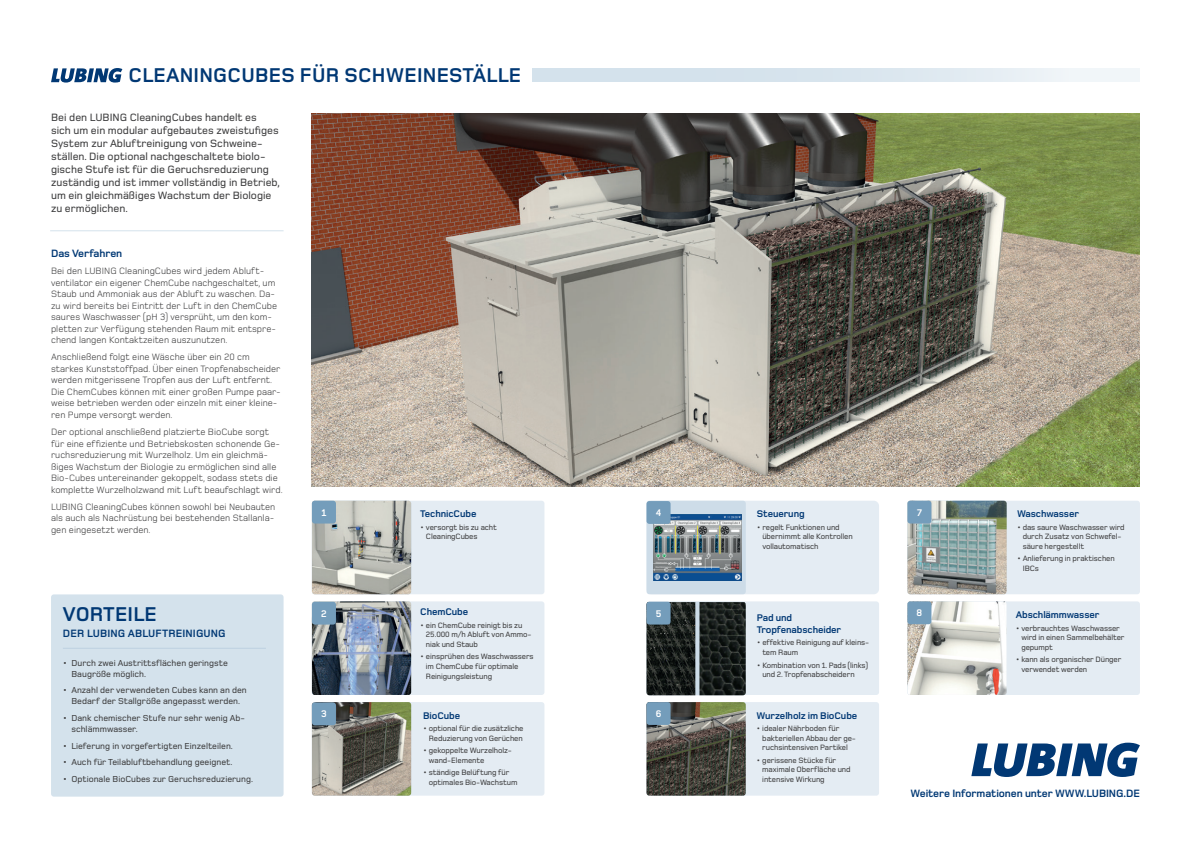
<style>
.page{position:relative;width:1191px;height:842px;background:#fff}
.page>*{position:absolute;margin:0;border:0;box-sizing:border-box;transform-origin:0 0}
.t1{font:700 20.7px "Foundry Monoline";letter-spacing:.01em;color:#013874}
.t2{font:500 11px/13px "Foundry Monoline";color:#3e3e3f}
.t3{font:700 11px "Foundry Monoline";letter-spacing:-.01em;color:#013874}
.t4{font:700 11px "Foundry Monoline";letter-spacing:.01em;color:#013874}
.t5{font:700 10px/12px "Foundry Monoline";letter-spacing:-.01em;color:#013874}
.t6{font:700 10px "Foundry Monoline";color:#fff}
.t7{font:9.5px/11.5px "Foundry Monoline";color:#3e3e3f}
.t8{font:500 9px/11px "Foundry Monoline";color:#3e3e3f}
.t9{font:500 8px/9.6px "Foundry Monoline";letter-spacing:-.015em;color:#3e3e3f}
</style>
<div class="page">
<div style="left:51px;top:594px;width:232px;height:203px;background:#d4e2ec;border-radius:3px"></div>
<div style="left:312px;top:702px;width:232px;height:94px;background:#e4ecf3;border-radius:3px"></div>
<div style="left:312px;top:501px;width:232px;height:93px;background:#e4ecf3;border-radius:3px"></div>
<div style="left:312px;top:601px;width:232px;height:94px;background:#e4ecf3;border-radius:3px"></div>
<div style="left:646px;top:601px;width:233px;height:94px;background:#e4ecf3;border-radius:3px"></div>
<div style="left:649px;top:503px;width:227px;height:89px;background:#e4ecf3;border-radius:3px"></div>
<div style="left:646px;top:501px;width:233px;height:93px;border:5px solid #e4ecf3;border-radius:3px"></div>
<div style="left:907px;top:601px;width:233px;height:94px;background:#e4ecf3;border-radius:3px"></div>
<div style="left:907px;top:501px;width:233px;height:93px;background:#e4ecf3;border-radius:3px"></div>
<div style="left:646px;top:702px;width:233px;height:94px;background:#e4ecf3;border-radius:3px"></div>
<svg style="left:971px;top:743px;width:169px;height:34px"></svg>
<img style="left:312px;top:702px;width:99px;height:94px">
<div style="left:646px;top:501px;width:100px;height:93px;background:#cddce8;border-radius:3px"></div>
<img style="left:653px;top:514px;width:88px;height:66px">
<img style="left:312px;top:501px;width:99px;height:93px">
<div style="left:312px;top:501px;width:24px;height:22px;background:#749dbb;border-radius:3px"></div>
<div style="left:312px;top:702px;width:24px;height:23px;background:#749dbb;border-radius:3px"></div>
<img style="left:312px;top:601px;width:99px;height:94px">
<div style="left:312px;top:602px;width:24px;height:23px;background:#749dbb;border-radius:3px"></div>
<div style="left:646px;top:602px;width:99px;height:93px;background:linear-gradient(to bottom,#cddce8,#cddce8);border-radius:3px"></div>
<img style="left:646px;top:602px;width:49px;height:93px">
<img style="left:699px;top:602px;width:46px;height:93px">
<img style="left:907px;top:601px;width:99px;height:94px">
<img style="left:646px;top:702px;width:99px;height:94px">
<div style="left:646px;top:501px;width:24px;height:23px;background:#749dbb;border-radius:3px"></div>
<img style="left:907px;top:501px;width:99px;height:93px">
<div style="left:646px;top:602px;width:24px;height:23px;background:#749dbb;border-radius:3px"></div>
<div style="left:646px;top:702px;width:24px;height:23px;background:#749dbb;border-radius:3px"></div>
<div style="left:907px;top:501px;width:24px;height:22px;background:#749dbb;border-radius:3px"></div>
<div style="left:907px;top:601px;width:24px;height:23px;background:#749dbb;border-radius:3px"></div>
<img style="left:312px;top:113px;width:828px;height:374px">
<svg style="left:51px;top:68px;width:71px;height:15px"></svg>
<hr style="left:50px;top:230px;width:233px;height:1px;background:#d4e2ec">
<hr style="left:63px;top:648px;width:203px;height:1px;background:#bed1e1">
<svg style="left:532px;top:68px;width:608px;height:14px;background:#dde8ef"></svg>
<h1 class="t1" style="left:129px;top:64px;width:394px">CLEANINGCUBES FÜR SCHWEINESTÄLLE</h1>
<p class="t2" style="left:51px;top:111px;width:230px">Bei den LUBING CleaningCubes handelt es<br>sich um ein modular aufgebautes zweistufiges System zur Abluftreinigung von Schweine&shy;ställen. Die optional nachgeschaltete biolo&shy;gische Stufe ist für die Geruchsreduzierung zuständig und ist immer vollständig in Betrieb, um ein gleichmäßiges Wachstum der Biologie zu ermöglichen.</p>
<p class="t3" style="left:51px;top:248px;width:73px">Das Verfahren</p>
<p class="t7" style="left:51px;top:266px;width:228px">Bei den LUBING CleaningCubes wird jedem Abluft&shy;ventilator ein eigener ChemCube nachgeschaltet, um Staub und Ammoniak aus der Abluft zu waschen. Da&shy;zu wird bereits bei Eintritt der Luft in den ChemCube saures Waschwasser (pH 3) versprüht, um den kom&shy;pletten zur Verfügung stehenden Raum mit entspre&shy;chend langen Kontaktzeiten auszunutzen.</p>
<p class="t7" style="left:51px;top:352px;width:231px">Anschließend folgt eine Wäsche über ein 20 cm starkes Kunststoffpad. Über einen Tropfenabscheider werden mitgerissene Tropfen aus der Luft entfernt.<br>Die ChemCubes können mit einer großen Pumpe paar&shy;weise betrieben werden oder einzeln mit einer kleine&shy;ren Pumpe versorgt werden.</p>
<p class="t7" style="left:51px;top:427px;width:233px">Der optional anschließend platzierte BioCube sorgt für eine effiziente und Betriebskosten schonende Ge&shy;ruchsreduzierung mit Wurzelholz. Um ein gleichmä&shy;ßiges Wachstum der Biologie zu ermöglichen sind alle Bio-Cubes untereinander gekoppelt, sodass stets die komplette Wurzelholzwand mit Luft beaufschlagt wird.</p>
<p class="t7" style="left:51px;top:501px;width:226px;text-align:justify">LUBING CleaningCubes können sowohl bei Neubauten als auch als Nachrüstung bei bestehenden Stallanla&shy;gen eingesetzt werden.</p>
<h1 class="t1" style="left:63px;top:603px;width:95px">VORTEILE</h1>
<p class="t4" style="left:63px;top:627px;width:164px">DER LUBING ABLUFTREINIGUNG</p>
<p class="t8" style="left:71px;top:658px;width:158px;text-indent:-9px">• Durch zwei Austrittsflächen geringste<br>Baugröße möglich.</p>
<p class="t8" style="left:63px;top:685px;width:185px;text-align:center">• Anzahl der verwendeten Cubes kann an den<br>Bedarf der Stallgröße angepasst werden.</p>
<p class="t8" style="left:71px;top:713px;width:175px;text-indent:-9px">• Dank chemischer Stufe nur sehr wenig Ab&shy;schlämmwasser.</p>
<p class="t8" style="left:63px;top:741px;width:171px">• Lieferung in vorgefertigten Einzelteilen.</p>
<p class="t8" style="left:63px;top:757px;width:171px">• Auch für Teilabluftbehandlung geeignet.</p>
<p class="t8" style="left:63px;top:774px;width:192px">• Optionale BioCubes zur Geruchsreduzierung.</p>
<p class="t6" style="left:321px;top:507px;width:6px">1</p>
<p class="t6" style="left:321px;top:608px;width:7px">2</p>
<p class="t6" style="left:321px;top:709px;width:7px">3</p>
<p class="t5" style="left:420px;top:509px;width:58px">TechnicCube</p>
<p class="t9" style="left:426px;top:523px;width:72px;text-indent:-6px">• versorgt bis zu acht<br>CleaningCubes</p>
<p class="t5" style="left:420px;top:606px;width:49px">ChemCube</p>
<p class="t9" style="left:426px;top:621px;width:107px;text-indent:-6px">• ein ChemCube reinigt bis zu<br>25.000 m/h Abluft von Ammo&shy;niak und Staub</p>
<p class="t9" style="left:426px;top:652px;width:109px;text-indent:-6px">• einsprühen des Waschwassers im ChemCube für optimale<br>Reinigungsleistung</p>
<p class="t5" style="left:423px;top:710px;width:39px">BioCube</p>
<p class="t9" style="left:423px;top:724px;width:102px;text-align:right">• optional für die zusätzliche<br>Reduzierung von Gerüchen</p>
<p class="t9" style="left:429px;top:746px;width:85px;text-indent:-6px">• gekoppelte Wurzelholz&shy;wand-Elemente</p>
<p class="t9" style="left:429px;top:768px;width:90px;text-indent:-6px">• ständige Belüftung für optimales Bio-Wachstum</p>
<p class="t6" style="left:655px;top:507px;width:7px">4</p>
<p class="t5" style="left:756px;top:509px;width:49px">Steuerung</p>
<p class="t9" style="left:762px;top:523px;width:92px;text-indent:-6px">• regelt Funktionen und übernimmt alle Kontrollen vollautomatisch</p>
<p class="t6" style="left:917px;top:507px;width:6px">7</p>
<p class="t5" style="left:1017px;top:509px;width:63px">Waschwasser</p>
<p class="t9" style="left:1022px;top:523px;width:103px;text-indent:-6px">• das saure Waschwasser wird durch Zusatz von Schwefel&shy;säure hergestellt</p>
<p class="t9" style="left:1022px;top:554px;width:94px;text-indent:-6px">• Anlieferung in praktischen<br>IBCs</p>
<p class="t6" style="left:655px;top:608px;width:7px">5</p>
<p class="t5" style="left:756px;top:612px;width:86px">Pad und<br>Tropfenabscheider</p>
<p class="t9" style="left:762px;top:638px;width:108px;text-indent:-6px">• effektive Reinigung auf kleins&shy;tem Raum</p>
<p class="t9" style="left:762px;top:660px;width:107px;text-indent:-6px">• Kombination von 1. Pads (links) und 2. Tropfenabscheidern</p>
<p class="t6" style="left:916px;top:608px;width:7px">8</p>
<p class="t5" style="left:1015px;top:609px;width:85px">Abschlämmwasser</p>
<p class="t9" style="left:1021px;top:623px;width:105px;text-indent:-6px">• verbrauchtes Waschwasser wird in einen Sammelbehälter gepumpt</p>
<p class="t9" style="left:1021px;top:655px;width:101px;text-indent:-6px">• kann als organischer Dünger verwendet werden</p>
<p class="t6" style="left:655px;top:708px;width:7px">6</p>
<p class="t5" style="left:756px;top:710px;width:102px">Wurzelholz im BioCube</p>
<p class="t9" style="left:762px;top:724px;width:95px;text-indent:-6px">• idealer Nährboden für bakteriellen Abbau der ge&shy;ruchsintensiven Partikel</p>
<p class="t9" style="left:762px;top:756px;width:90px;text-indent:-6px">• gerissene Stücke für maximale Oberfläche und intensive Wirkung</p>
<p class="t3" style="left:910px;top:787px;width:231px">Weitere Informationen unter WWW.LUBING.DE</p>
</div>
